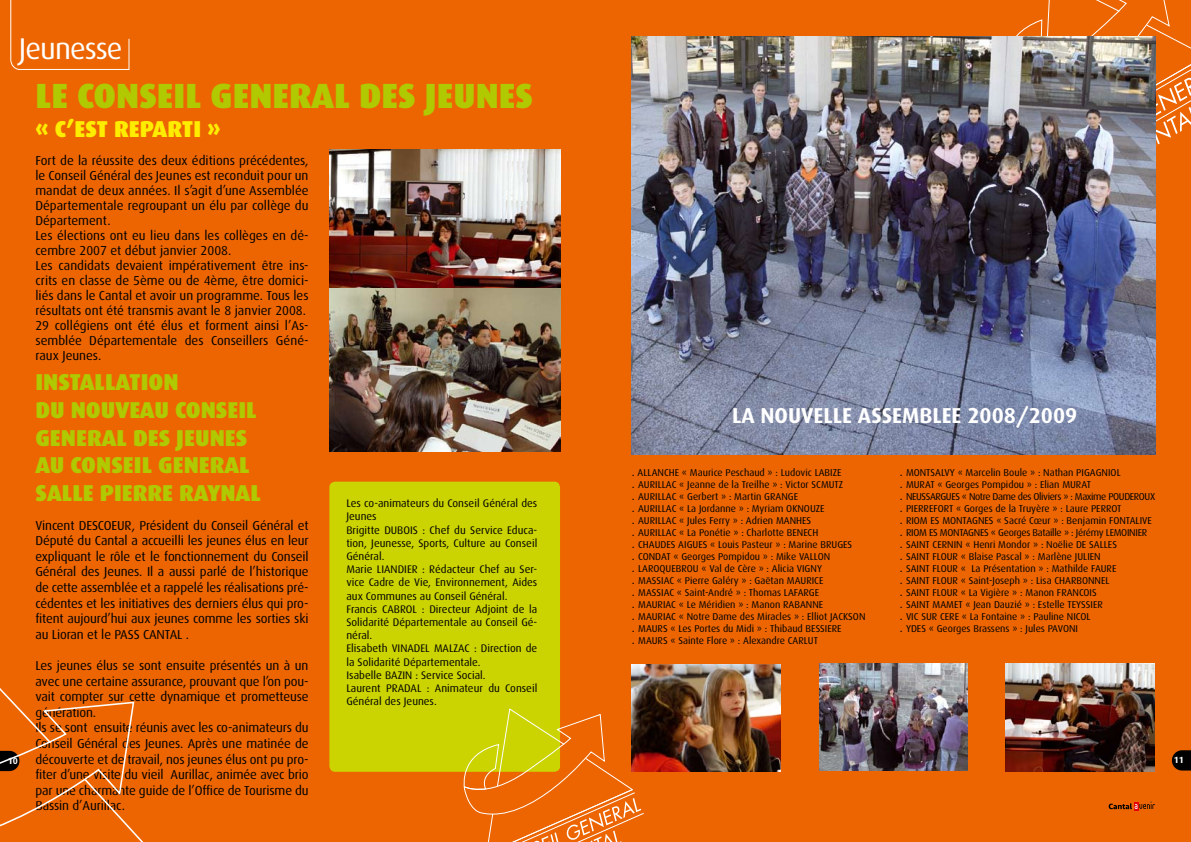
<style>
.page{position:relative;width:1191px;height:842px;background:#ec6500}
.page>*{position:absolute;margin:0;border:0;box-sizing:border-box;transform-origin:0 0}
.t1{font:900 35px "Dax";color:#b0c900}
.t2{font:30px "Dax";letter-spacing:-.03em;color:#fff}
.t3{font:900 23px/27.6px "Dax";color:#b0c900}
.t4{font:900 23px "Dax";color:#ffed00}
.t5{font:700 21.6px "Dax";color:#fff}
.t6{font:13px/15.6px "Dax";letter-spacing:-.01em;color:#000}
.t7{font:11px/13.2px "Dax";color:#000}
.t8{font:10px/12px "Dax";color:#000}
.t9{font:700 9px "Dax";color:#fff}
.s1{font-size:12px}
</style>
<div class="page">
<svg style="left:996px;top:0;width:195px;height:201px"></svg>
<svg style="left:1108px;top:802px;width:47px;height:7px"></svg>
<svg style="left:1171px;top:750px;width:20px;height:20px"></svg>
<svg style="left:10px;top:0;width:120px;height:70px"></svg>
<img style="left:632px;top:37px;width:523px;height:417px">
<img style="left:329px;top:149px;width:231px;height:140px">
<img style="left:329px;top:289px;width:231px;height:162px">
<div style="left:329px;top:482px;width:231px;height:290px;background:#cbd400;border-radius:6px"></div>
<img style="left:675px;top:664px;width:105px;height:108px">
<img style="left:819px;top:663px;width:148px;height:108px">
<img style="left:1006px;top:663px;width:148px;height:108px">
<svg style="left:414px;top:664px;width:261px;height:108px"></svg>
<svg style="left:459px;top:708px;width:194px;height:134px"></svg>
<svg style="left:0;top:688px;width:144px;height:154px"></svg>
<h2 class="t2" style="left:19px;top:32px;width:105px">Jeunesse</h2>
<h1 class="t1" style="left:35px;top:76px;width:499px">LE CONSEIL GENERAL DES JEUNES</h1>
<h3 class="t4" style="left:35px;top:115px;width:186px">« C’EST REPARTI »</h3>
<p class="t6" style="left:35px;top:153px;width:275px;line-height:15px">Fort de la réussite des deux éditions précédentes, le Conseil Général des Jeunes est reconduit pour un mandat de deux années. Il s’agit d’une Assemblée Départementale regroupant un élu par collège du Département.<br>Les élections ont eu lieu dans les collèges en dé&shy;cembre 2007 et début janvier 2008.<br>Les candidats devaient impérativement être ins&shy;crits en classe de 5ème ou de 4ème, être domici&shy;liés dans le Cantal et avoir un programme. Tous les résultats ont été transmis avant le 8 janvier 2008.<br>29 collégiens ont été élus et forment ainsi l’As&shy;semblée Départementale des Conseillers Géné&shy;raux Jeunes.</p>
<h3 class="t3" style="left:35px;top:369px;width:227px">INSTALLATION<br>DU NOUVEAU CONSEIL<br>GENERAL DES JEUNES<br>AU CONSEIL GENERAL<br>SALLE PIERRE RAYNAL</h3>
<p class="t6" style="left:35px;top:517px;width:275px;text-align:justify">Vincent DESCOEUR, Président du Conseil Général et Député du Cantal a accueilli les jeunes élus en leur expliquant le rôle et le fonctionnement du Conseil Général des Jeunes. Il a aussi parlé de l’historique de cette assemblée et a rappelé les réalisations pré&shy;cédentes et les initiatives des derniers élus qui pro&shy;fitent aujourd’hui aux jeunes comme les sorties ski au Lioran et le PASS CANTAL .</p>
<p class="t6" style="left:35px;top:658px;width:275px">Les jeunes élus se sont ensuite présentés un à un avec une certaine assurance, prouvant que l’on pou&shy;vait compter sur cette dynamique et prometteuse génération.<br>Ils se sont ensuite réunis avec les co-animateurs du Conseil Général des Jeunes. Après une matinée de découverte et de travail, nos jeunes élus ont pu pro&shy;fiter d’une visite du vieil Aurillac, animée avec brio par une charmante guide de l’Office de Tourisme du Bassin d’Aurillac.</p>
<h3 class="t5" style="left:732px;top:403px;width:347px">LA NOUVELLE ASSEMBLEE 2008/2009</h3>
<p class="t8" style="left:632px;top:466px;width:235px"><span class="s1">.</span> ALLANCHE « Maurice Peschaud » : Ludovic LABIZE<br><span class="s1">.</span> AURILLAC « Jeanne de la Treilhe » : Victor SCMUTZ<br><span class="s1">.</span> AURILLAC « Gerbert » : Martin GRANGE<br><span class="s1">.</span> AURILLAC « La Jordanne » : Myriam OKNOUZE<br><span class="s1">.</span> AURILLAC « Jules Ferry » : Adrien MANHES<br><span class="s1">.</span> AURILLAC « La Ponétie » : Charlotte BENECH<br><span class="s1">.</span> CHAUDES AIGUES « Louis Pasteur » : Marine BRUGES<br><span class="s1">.</span> CONDAT « Georges Pompidou » : Mike VALLON<br><span class="s1">.</span> LAROQUEBROU « Val de Cère » : Alicia VIGNY<br><span class="s1">.</span> MASSIAC « Pierre Galéry » : Gaëtan MAURICE<br><span class="s1">.</span> MASSIAC « Saint-André » : Thomas LAFARGE<br><span class="s1">.</span> MAURIAC « Le Méridien » : Manon RABANNE<br><span class="s1">.</span> MAURIAC « Notre Dame des Miracles » : Elliot JACKSON <span class="s1">.</span> MAURS « Les Portes du Midi » : Thibaud BESSIERE<br><span class="s1">.</span> MAURS « Sainte Flore » : Alexandre CARLUT</p>
<p class="t8" style="left:899px;top:466px;width:257px"><span class="s1">.</span> MONTSALVY « Marcelin Boule » : Nathan PIGAGNIOL<br><span class="s1">.</span> MURAT « Georges Pompidou » : Elian MURAT<br><span class="s1">.</span> NEUSSARGUES « Notre Dame des Oliviers » : Maxime POUDEROUX <span class="s1">.</span> PIERREFORT « Gorges de la Truyère » : Laure PERROT<br><span class="s1">.</span> RIOM ES MONTAGNES « Sacré Cœur » : Benjamin FONTALIVE <span class="s1">.</span> RIOM ES MONTAGNES « Georges Bataille » : Jérémy LEMOINIER<br><span class="s1">.</span> SAINT CERNIN « Henri Mondor » : Noëlie DE SALLES<br><span class="s1">.</span> SAINT FLOUR « Blaise Pascal » : Marlène JULIEN<br><span class="s1">.</span> SAINT FLOUR « La Présentation » : Mathilde FAURE<br><span class="s1">.</span> SAINT FLOUR « Saint-Joseph » : Lisa CHARBONNEL<br><span class="s1">.</span> SAINT FLOUR « La Vigière » : Manon FRANCOIS<br><span class="s1">.</span> SAINT MAMET « Jean Dauzié » : Estelle TEYSSIER<br><span class="s1">.</span> VIC SUR CERE « La Fontaine » : Pauline NICOL<br><span class="s1">.</span> YDES « Georges Brassens » : Jules PAVONI</p>
<p class="t7" style="left:346px;top:497px;width:192px">Les co-animateurs du Conseil Général des<br>Jeunes<br>Brigitte DUBOIS : Chef du Service Educa&shy;tion, Jeunesse, Sports, Culture au Conseil<br>Général.<br>Marie LIANDIER : Rédacteur Chef au Ser&shy;vice Cadre de Vie, Environnement, Aides aux Communes au Conseil Général.<br>Francis CABROL : Directeur Adjoint de la<br>Solidarité Départementale au Conseil Gé&shy;néral.<br>Elisabeth VINADEL MALZAC : Direction de la Solidarité Départementale.<br>Isabelle BAZIN : Service Social.<br>Laurent PRADAL : Animateur du Conseil<br>Général des Jeunes.</p>
<p class="t9" style="left:8px;top:756px;width:11px">10</p>
<p class="t9" style="left:1174px;top:755px;width:11px">11</p>
</div>
